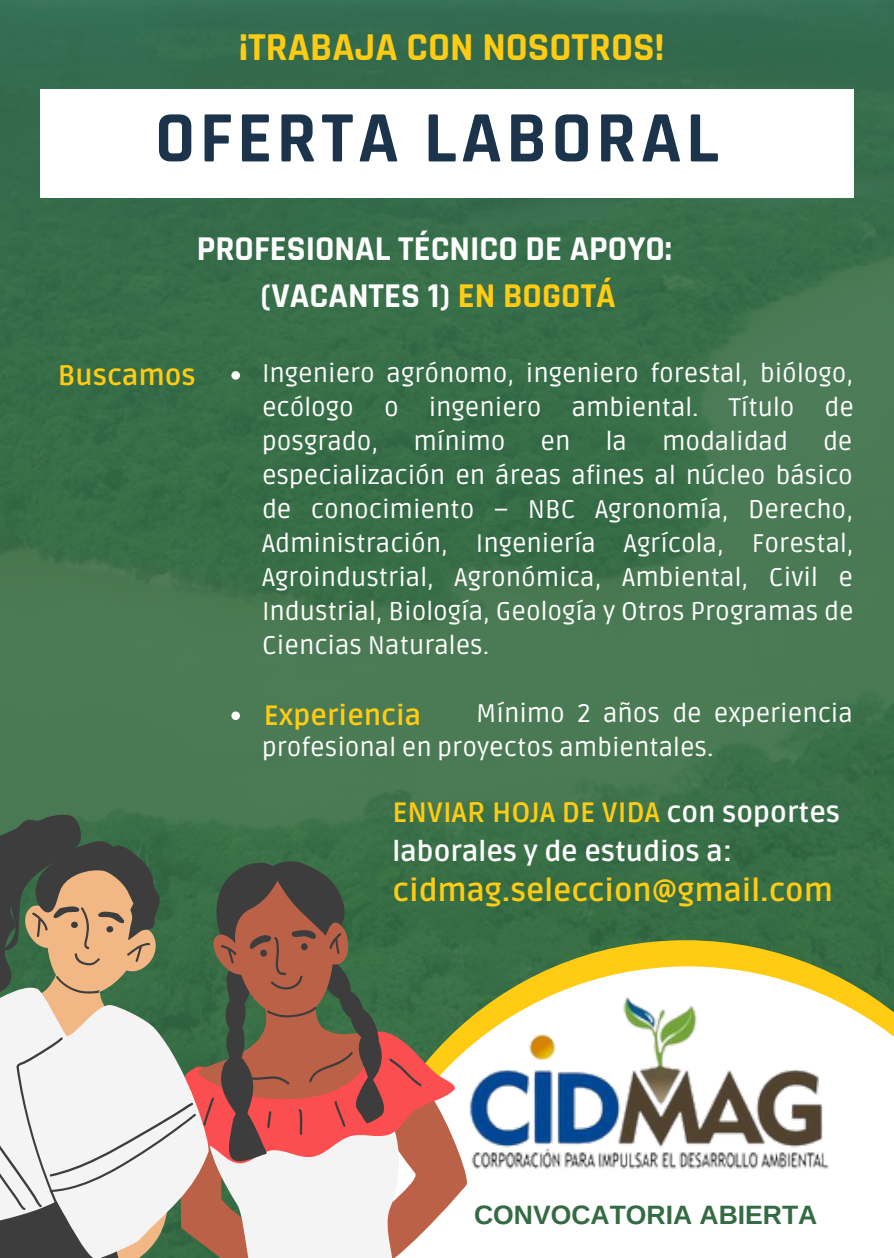
<style>
.page{position:relative;width:894px;height:1258px;background:#fff}
.page>*{position:absolute;margin:0;border:0;box-sizing:border-box;transform-origin:0 0}
.t1{font:700 73.2px "Rajdhani";letter-spacing:.06em;color:#1b344b}
.t2{font:700 39.9px "Rajdhani";color:#ffcb13}
.t3{font:700 35.1px/47.4px "Rajdhani";color:#fefefe;text-align:center}
.t4{font:700 30.9px "Ruda";color:#ffcb13}
.t5{font:700 27.9px/38.4px "Ruda";color:#fefefe}
.t6{font:700 27.9px "Ruda";color:#ffcb13}
.t7{font:700 26.4px "Arimo";color:#346a44}
.t8{font:25.5px/33.9px "Ruda";color:#fefefe;text-align:justify}
.s1{color:#ffcb13}
</style>
<div class="page">
<img style="left:0;top:0;width:893px;height:940px">
<svg style="left:845px;top:966px;width:48px;height:70px"></svg>
<div style="left:40px;top:89px;width:813px;height:108px;background:#fff"></div>
<svg style="left:231px;top:371px;width:9px;height:9px"></svg>
<svg style="left:231px;top:711px;width:9px;height:9px"></svg>
<img style="left:459px;top:899px;width:386px;height:270px">
<svg style="left:459px;top:1087px;width:10px;height:107px"></svg>
<svg style="left:0;top:814px;width:459px;height:444px"></svg>
<h2 class="t2" style="left:239px;top:22px;width:427px">¡TRABAJA CON NOSOTROS!</h2>
<h1 class="t1" style="left:155px;top:93px;width:565px">OFERTA LABORAL</h1>
<h3 class="t3" style="left:197px;top:226px;width:476px">PROFESIONAL TÉCNICO DE APOYO: (VACANTES 1) <span class="s1">EN BOGOTÁ</span></h3>
<p class="t6" style="left:58px;top:359px;width:140px">Buscamos</p>
<p class="t8" style="left:262px;top:357px;width:593px">Ingeniero agrónomo, ingeniero forestal, biólogo, ecólogo o ingeniero ambiental. Título de posgrado,</p>
<p class="t8" style="left:413px;top:425px;width:93px">mínimo</p>
<p class="t8" style="left:540px;top:425px;width:31px">en</p>
<p class="t8" style="left:605px;top:425px;width:23px">la</p>
<p class="t8" style="left:661px;top:425px;width:127px">modalidad</p>
<p class="t8" style="left:262px;top:425px;width:593px;text-indent:561px">de especialización en áreas afines al núcleo básico de conocimiento – NBC Agronomía, Derecho, Administración, Ingeniería Agrícola, Forestal, Agroindustrial, Agronómica, Ambiental, Civil e Industrial, Biología, Geología y Otros Programas de Ciencias Naturales.</p>
<p class="t8" style="left:262px;top:697px;width:592px;text-indent:214px">Mínimo 2 años de experiencia profesional en proyectos ambientales.</p>
<p class="t6" style="left:264px;top:699px;width:159px">Experiencia</p>
<p class="t5" style="left:392px;top:794px;width:449px"><span class="s1">ENVIAR HOJA DE VIDA</span> con soportes laborales y de estudios a:</p>
<p class="t4" style="left:392px;top:872px;width:442px">cidmag.seleccion@gmail.com</p>
<p class="t7" style="left:474px;top:1200px;width:345px">CONVOCATORIA ABIERTA</p>
</div>
